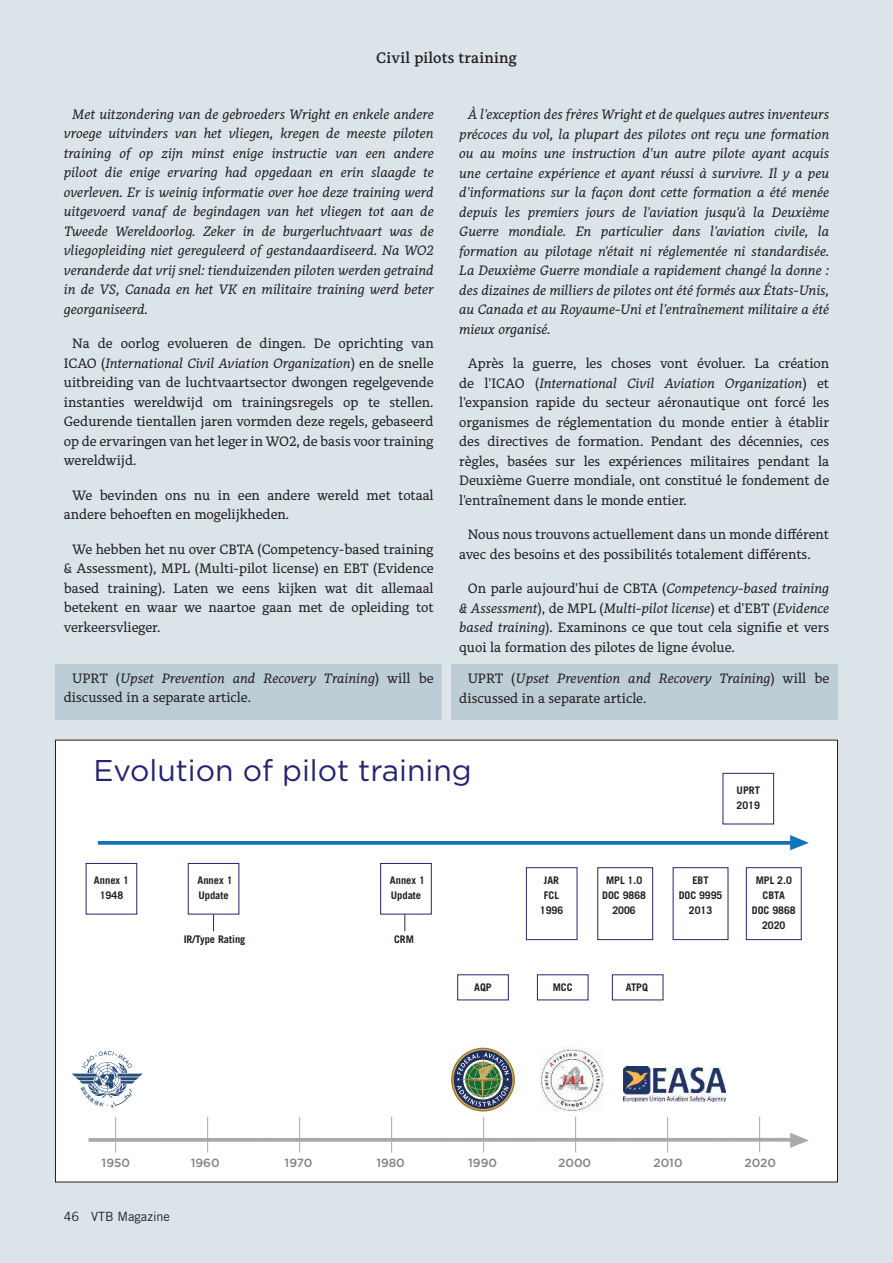
<style>
.page{position:relative;width:893px;height:1263px;background:#dbe4e8}
.page>*{position:absolute;margin:0;border:0;box-sizing:border-box;transform-origin:0 0}
.t1{font:30px "Gotham";color:#24246f}
.t2{font:600 15px "Alkes";letter-spacing:.01em;color:#231f20}
.t3{font:13.5px/19.5px "Alkes";color:#231f20;text-align:justify}
.t4{font:italic 13.5px/19.5px "Alkes";color:#231f20;text-align:justify}
.t5{font:12.75px "Trade Gothic LT Std";color:#231f20}
.t6{font:500 11.85px "Gotham";color:#808285}
.t7{font:700 10.5px/15px "Trade Gothic LT Std";color:#231f20;text-align:center}
.s1{font-style:italic}
</style>
<div class="page">
<div style="left:451px;top:664px;width:387px;height:56px;background:#bdcdd5"></div>
<div style="left:55px;top:740px;width:782px;height:442px;background:#fff"></div>
<svg style="left:98px;top:841px;width:692px;height:4px;background:#1f7dc0"></svg>
<svg style="left:790px;top:835px;width:19px;height:15px"></svg>
<svg style="left:89px;top:1133px;width:720px;height:15px"></svg>
<hr style="left:115px;top:1117px;width:1px;height:35px;background:#a8a9ad">
<hr style="left:207px;top:1117px;width:1px;height:35px;background:#a8a9ad">
<hr style="left:299px;top:1117px;width:1px;height:35px;background:#a8a9ad">
<hr style="left:391px;top:1117px;width:1px;height:35px;background:#a8a9ad">
<hr style="left:483px;top:1117px;width:1px;height:35px;background:#a8a9ad">
<hr style="left:575px;top:1117px;width:1px;height:35px;background:#a8a9ad">
<hr style="left:667px;top:1117px;width:1px;height:35px;background:#a8a9ad">
<hr style="left:759px;top:1117px;width:1px;height:35px;background:#a8a9ad">
<svg style="left:72px;top:1051px;width:70px;height:57px"></svg>
<svg style="left:451px;top:1048px;width:64px;height:63px"></svg>
<img style="left:541px;top:1048px;width:63px;height:63px">
<img style="left:623px;top:1066px;width:102px;height:35px">
<div style="left:55px;top:664px;width:387px;height:56px;background:#bdcdd5"></div>
<div style="left:86px;top:863px;width:51px;height:51px;border:1px solid #24246f"></div>
<div style="left:188px;top:863px;width:51px;height:51px;border:1px solid #24246f"></div>
<div style="left:380px;top:863px;width:51px;height:51px;border:1px solid #24246f"></div>
<div style="left:526px;top:867px;width:51px;height:73px;border:1px solid #24246f"></div>
<div style="left:598px;top:867px;width:55px;height:73px;border:1px solid #24246f"></div>
<div style="left:673px;top:867px;width:55px;height:73px;border:1px solid #24246f"></div>
<div style="left:746px;top:867px;width:55px;height:73px;border:1px solid #24246f"></div>
<div style="left:723px;top:773px;width:51px;height:51px;border:1px solid #24246f"></div>
<svg style="left:213px;top:914px;width:1px;height:17px"></svg>
<svg style="left:405px;top:914px;width:1px;height:17px"></svg>
<p class="t2" style="left:376px;top:48px;width:142px">Civil pilots training</p>
<p class="t4" style="left:64px;top:104px;width:371px;text-indent:9px">Met uitzondering van de gebroeders Wright en enkele andere vroege uitvinders van het vliegen, kregen de meeste piloten training of op zijn minst enige instructie van een andere piloot die enige ervaring had opgedaan en erin slaagde te overleven. Er is weinig informatie over hoe deze training werd uitgevoerd vanaf de begindagen van het vliegen tot aan de Tweede Wereldoorlog. Zeker in de burgerluchtvaart was de vliegopleiding niet gereguleerd of gestandaardiseerd. Na WO2 veranderde dat vrij snel: tienduizenden piloten werden getraind in de VS, Canada en het VK en militaire training werd beter georganiseerd.</p>
<p class="t3" style="left:64px;top:334px;width:371px;text-indent:9px">Na de oorlog evolueren de dingen. De oprichting van ICAO (<span class="s1">International Civil Aviation Organization</span>) en de snelle uitbreiding van de luchtvaartsector dwongen regelgevende instanties wereldwijd om trainingsregels op te stellen.<br>Gedurende tientallen jaren vormden deze regels, gebaseerd op de ervaringen van het leger in WO2, de basis voor training wereldwijd.</p>
<p class="t3" style="left:64px;top:485px;width:371px;text-indent:9px">We bevinden ons nu in een andere wereld met totaal andere behoeften en mogelijkheden.</p>
<p class="t3" style="left:64px;top:539px;width:371px;text-indent:9px">We hebben het nu over CBTA (Competency-based training &amp; Assessment), MPL (Multi-pilot license) en EBT (Evidence based training). Laten we eens kijken wat dit allemaal betekent en waar we naartoe gaan met de opleiding tot verkeersvlieger.</p>
<p class="t3" style="left:64px;top:668px;width:371px;text-indent:9px">UPRT (<span class="s1">Upset Prevention and Recovery Training</span>) will be discussed in a separate article.</p>
<p class="t4" style="left:459px;top:104px;width:371px;text-indent:9px">À l'exception des frères Wright et de quelques autres inventeurs précoces du vol, la plupart des pilotes ont reçu une formation ou au moins une instruction d'un autre pilote ayant acquis une certaine expérience et ayant réussi à survivre. Il y a peu d'informations sur la façon dont cette formation a été menée depuis les premiers jours de l'aviation jusqu'à la Deuxième Guerre mondiale. En particulier dans l'aviation civile, la formation au pilotage n'était ni réglementée ni standardisée.<br>La Deuxième Guerre mondiale a rapidement changé la donne : des dizaines de milliers de pilotes ont été formés aux États-Unis, au Canada et au Royaume-Uni et l'entraînement militaire a été mieux organisé.</p>
<p class="t3" style="left:459px;top:353px;width:371px;text-indent:9px">Après la guerre, les choses vont évoluer. La création de l'ICAO (<span class="s1">International Civil Aviation Organization</span>) et l'expansion rapide du secteur aéronautique ont forcé les organismes de réglementation du monde entier à établir des directives de formation. Pendant des décennies, ces règles, basées sur les expériences militaires pendant la Deuxième Guerre mondiale, ont constitué le fondement de l'entraînement dans le monde entier.</p>
<p class="t3" style="left:459px;top:524px;width:371px;text-indent:9px">Nous nous trouvons actuellement dans un monde différent avec des besoins et des possibilités totalement différents.</p>
<p class="t3" style="left:459px;top:578px;width:371px;text-indent:9px">On parle aujourd'hui de CBTA (<span class="s1">Competency-based training &amp; Assessment</span>), de MPL (<span class="s1">Multi-pilot license</span>) et d'EBT (<span class="s1">Evidence based training</span>). Examinons ce que tout cela signifie et vers quoi la formation des pilotes de ligne évolue.</p>
<p class="t3" style="left:459px;top:668px;width:371px;text-indent:9px">UPRT (<span class="s1">Upset Prevention and Recovery Training</span>) will be discussed in a separate article.</p>
<h1 class="t1" style="left:94px;top:751px;width:380px">Evolution of pilot training</h1>
<p class="t7" style="left:94px;top:872px;width:37px">Annex 1<br>1948</p>
<p class="t7" style="left:197px;top:872px;width:37px;text-align:left">Annex 1<br>Update</p>
<p class="t7" style="left:184px;top:932px;width:63px">IR/Type Rating</p>
<p class="t7" style="left:390px;top:872px;width:37px;text-align:left">Annex 1<br>Update</p>
<p class="t7" style="left:394px;top:932px;width:21px">CRM</p>
<p class="t7" style="left:474px;top:979px;width:19px">AQP</p>
<p class="t7" style="left:540px;top:872px;width:25px">JAR<br>FCL<br>1996</p>
<p class="t7" style="left:553px;top:979px;width:21px">MCC</p>
<p class="t7" style="left:602px;top:872px;width:45px">MPL 1.0<br>DOC 9868<br>2006</p>
<p class="t7" style="left:626px;top:979px;width:24px">ATPQ</p>
<p class="t7" style="left:737px;top:783px;width:25px;text-align:left">UPRT<br>2019</p>
<p class="t7" style="left:679px;top:872px;width:45px">EBT<br>DOC 9995<br>2013</p>
<p class="t7" style="left:752px;top:872px;width:45px">MPL 2.0<br>CBTA<br>DOC 9868<br>2020</p>
<p class="t6" style="left:102px;top:1154px;width:30px">1950</p>
<p class="t6" style="left:191px;top:1154px;width:30px">1960</p>
<p class="t6" style="left:285px;top:1154px;width:29px">1970</p>
<p class="t6" style="left:376px;top:1154px;width:30px">1980</p>
<p class="t6" style="left:468px;top:1154px;width:30px">1990</p>
<p class="t6" style="left:558px;top:1154px;width:35px">2000</p>
<p class="t6" style="left:653px;top:1154px;width:31px">2010</p>
<p class="t6" style="left:744px;top:1154px;width:33px">2020</p>
<p class="t5" style="left:64px;top:1209px;width:108px">46 VTB Magazine</p>
</div>
